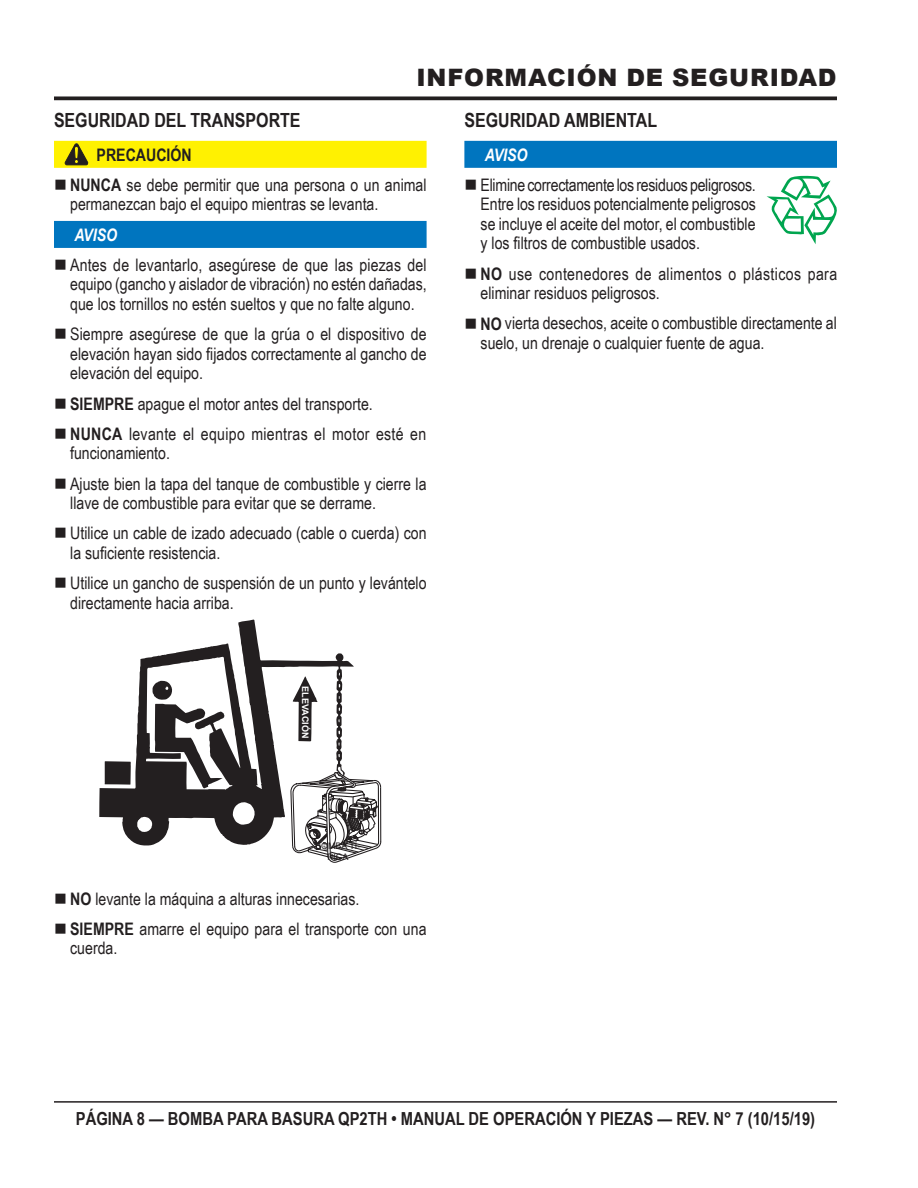
<style>
.page{position:relative;width:918px;height:1188px;background:#fff}
.page>*{position:absolute;margin:0;border:0;box-sizing:border-box;transform-origin:0 0}
.t1{font:900 24px "Arial";letter-spacing:.035em;color:#231f20}
.t2{font:700 19.5px "Arial Narrow";color:#231f20}
.t3{font:700 18px "Arial Narrow";color:#231f20}
.t4{font:17.25px/19.5px "Arial Narrow";color:#231f20}
.t5{font:17.25px/30.3px "Arial Narrow";letter-spacing:.02em;color:#231f20}
.t6{font:italic 700 17.25px "Arial Narrow";color:#fff}
.t7{font:9px/10.5px "Arial";color:#231f20;text-align:center}
.t8{font:700 9px "Arial";color:#fff}
.s1{font-weight:700}
</style>
<div class="page">
<hr style="left:54px;top:1101px;width:783px;height:2px;background:#231f20">
<div style="left:54px;top:141px;width:373px;height:27px;background:#fff101"></div>
<div style="left:54px;top:221px;width:373px;height:27px;background:#0075bf"></div>
<svg style="left:65px;top:143px;width:23px;height:22px"></svg>
<svg style="left:99px;top:620px;width:255px;height:226px"></svg>
<svg style="left:293px;top:676px;width:24px;height:65px"></svg>
<svg style="left:146px;top:656px;width:94px;height:134px"></svg>
<svg style="left:337px;top:740px;width:3px;height:6px"></svg>
<svg style="left:104px;top:761px;width:27px;height:24px"></svg>
<svg style="left:233px;top:801px;width:23px;height:24px"></svg>
<svg style="left:137px;top:816px;width:15px;height:16px"></svg>
<svg style="left:290px;top:767px;width:91px;height:96px"></svg>
<div style="left:464px;top:141px;width:373px;height:27px;background:#0075bf"></div>
<svg style="left:767px;top:176px;width:70px;height:68px"></svg>
<svg style="left:54px;top:96px;width:783px;height:4px;fill:#231f20"></svg>
<h1 class="t1" style="left:416px;top:60px;width:422px">INFORMACIÓN DE SEGURIDAD</h1>
<p class="t2" style="left:54px;top:105px;width:248px">SEGURIDAD DEL TRANSPORTE</p>
<p class="t4" style="left:70px;top:139px;width:358px;line-height:30.3px;text-indent:26px"><span class="s1">PRECAUCIÓN<br>NUNCA</span> se debe permitir que una persona o un animal</p>
<p class="t4" style="left:70px;top:194px;width:310px">permanezcan bajo el equipo mientras se levanta.</p>
<p class="t6" style="left:74px;top:222px;width:44px">AVISO</p>
<p class="t4" style="left:70px;top:255px;width:358px;text-align:justify">Antes de levantarlo, asegúrese de que las piezas del equipo (gancho y aislador de vibración) no estén dañadas, que los tornillos no estén sueltos y que no falte alguno.</p>
<p class="t4" style="left:70px;top:324px;width:358px;text-align:justify">Siempre asegúrese de que la grúa o el dispositivo de elevación hayan sido fijados correctamente al gancho de elevación del equipo.</p>
<p class="t5" style="left:70px;top:388px;width:358px"><span class="s1">SIEMPRE</span> apague el motor antes del transporte.<br><span class="s1">NUNCA</span> levante el equipo mientras el motor esté en</p>
<p class="t4" style="left:70px;top:438px;width:358px;line-height:30.3px">funcionamiento.<br>Ajuste bien la tapa del tanque de combustible y cierre la</p>
<p class="t4" style="left:70px;top:487px;width:358px;line-height:30.3px">llave de combustible para evitar que se derrame.<br>Utilice un cable de izado adecuado (cable o cuerda) con</p>
<p class="t4" style="left:70px;top:537px;width:358px;line-height:30.3px">la suficiente resistencia.<br>Utilice un gancho de suspensión de un punto y levántelo</p>
<p class="t4" style="left:70px;top:592px;width:165px">directamente hacia arriba.</p>
<p class="t8" style="left:312px;top:686px;width:53px;rotate:90deg">ELEVACIÓN</p>
<p class="t2" style="left:464px;top:105px;width:194px">SEGURIDAD AMBIENTAL</p>
<p class="t6" style="left:485px;top:142px;width:44px">AVISO</p>
<p class="t4" style="left:481px;top:174px;width:277px;text-align:justify">Elimine correctamente los residuos peligrosos.<br>Entre los residuos potencialmente peligrosos se incluye el aceite del motor, el combustible y los filtros de combustible usados.</p>
<p class="t5" style="left:481px;top:263px;width:358px;line-height:19.5px"><span class="s1">NO</span> use contenedores de alimentos o plásticos para eliminar residuos peligrosos.</p>
<p class="t4" style="left:481px;top:313px;width:358px"><span class="s1">NO</span> vierta desechos, aceite o combustible directamente al suelo, un drenaje o cualquier fuente de agua.</p>
<p class="t7" style="left:315px;top:841px;width:47px">BOMBA TÍ-<br>PICA</p>
<p class="t4" style="left:70px;top:883px;width:358px;line-height:30.3px"><span class="s1">NO</span> levante la máquina a alturas innecesarias.<br><span class="s1">SIEMPRE</span> amarre el equipo para el transporte con una</p>
<p class="t4" style="left:70px;top:938px;width:49px">cuerda.</p>
<p class="t3" style="left:76px;top:1105px;width:741px">PÁGINA 8 — BOMBA PARA BASURA QP2TH • MANUAL DE OPERACIÓN Y PIEZAS — REV. N° 7 (10/15/19)</p>
</div>
